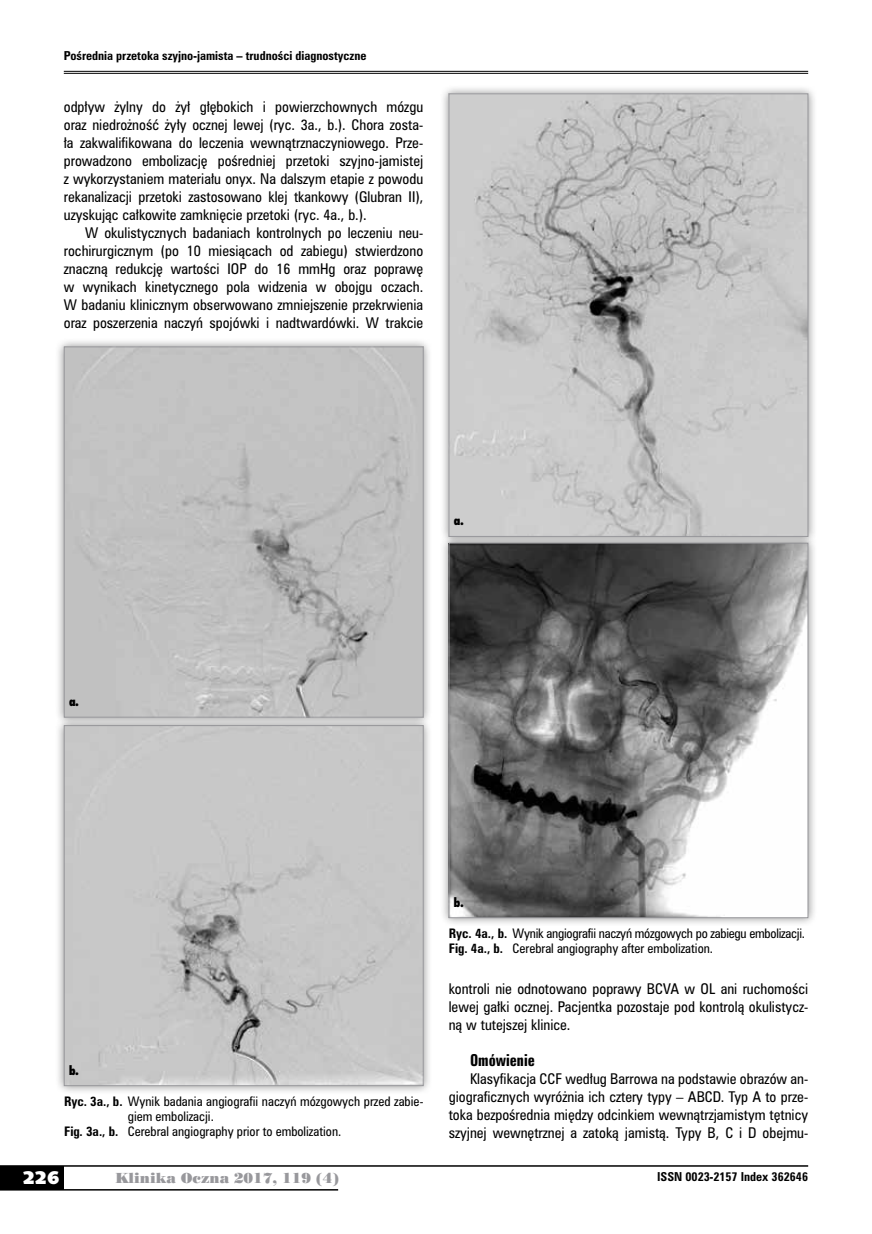
<style>
.page{position:relative;width:872px;height:1234px;background:#fff}
.page>*{position:absolute;margin:0;border:0;box-sizing:border-box;transform-origin:0 0}
.t1{font:18px "Humanst 531 U Blk PL";color:#fff}
.t2{font:15px "Zurich Bd X Cn PL";color:#000}
.t3{font:13.5px/18px "Zurich Cn PL";color:#000;text-align:justify}
.t4{font:13.5px "Poster Bodoni PL";color:#98989c}
.t5{font:12px "Zurich Cn PL";color:#000}
.t6{font:12px/15px "Zurich Cn PL";letter-spacing:-.02em;color:#000}
.t7{font:12px "Futura X Blk Cn PL";color:#000}
.t8{font:700 11.25px "Zurich Cn PL";color:#000}
.s1{font-weight:700}
</style>
<div class="page">
<div style="left:0;top:1165px;width:64px;height:24px;background:#000"></div>
<hr style="left:0;top:1164px;width:808px;height:2px;background:#000">
<hr style="left:0;top:1188px;width:338px;height:2px;background:#000">
<hr style="left:64px;top:71px;width:744px;height:1px;background:#000">
<hr style="left:64px;top:73px;width:744px;height:1px;background:#000">
<div style="left:55px;top:716px;width:377px;height:378px;background:#000;opacity:.45"></div>
<img style="left:66px;top:727px;width:355px;height:356px">
<div style="left:55px;top:337px;width:377px;height:389px;background:#000;opacity:.45"></div>
<img style="left:66px;top:348px;width:355px;height:367px">
<div style="left:64px;top:346px;width:359px;height:371px;border:1px solid #98989c"></div>
<div style="left:440px;top:534px;width:377px;height:392px;background:#000;opacity:.45"></div>
<img style="left:451px;top:545px;width:355px;height:370px">
<div style="left:440px;top:85px;width:377px;height:460px;background:#000;opacity:.45"></div>
<img style="left:451px;top:96px;width:355px;height:438px">
<div style="left:449px;top:94px;width:359px;height:442px;border:1px solid #98989c"></div>
<p class="t8" style="left:64px;top:48px;width:304px">Pośrednia przetoka szyjno-jamista – trudności diagnostyczne</p>
<p class="t3" style="left:64px;top:97px;width:361px">odpływ żylny do żył głębokich i powierzchownych mózgu oraz niedrożność żyły ocznej lewej (ryc. 3a., b.). Chora zosta&shy;ła zakwalifikowana do leczenia wewnątrznaczyniowego. Prze&shy;prowadzono embolizację pośredniej przetoki szyjno-jamistej z wykorzystaniem materiału onyx. Na dalszym etapie z powodu rekanalizacji przetoki zastosowano klej tkankowy (Glubran II), uzyskując całkowite zamknięcie przetoki (ryc. 4a., b.).</p>
<p class="t3" style="left:64px;top:223px;width:361px;text-indent:21px">W okulistycznych badaniach kontrolnych po leczeniu neu&shy;rochirurgicznym (po 10 miesiącach od zabiegu) stwierdzono znaczną redukcję wartości IOP do 16 mmHg oraz poprawę w wynikach kinetycznego pola widzenia w obojgu oczach.<br>W badaniu klinicznym obserwowano zmniejszenie przekrwienia oraz poszerzenia naczyń spojówki i nadtwardówki. W trakcie</p>
<p class="t7" style="left:69px;top:693px;width:11px">a.</p>
<p class="t7" style="left:454px;top:513px;width:11px">a.</p>
<p class="t7" style="left:69px;top:1061px;width:11px">b.</p>
<p class="t5" style="left:64px;top:1092px;width:361px"><span class="s1">Ryc. 3a., b.</span> Wynik badania angiografii naczyń mózgowych przed zabie-</p>
<p class="t5" style="left:128px;top:1107px;width:88px">giem embolizacji.</p>
<p class="t5" style="left:64px;top:1122px;width:279px"><span class="s1">Fig. 3a., b.</span> Cerebral angiography prior to embolization.</p>
<p class="t7" style="left:454px;top:894px;width:11px">b.</p>
<p class="t6" style="left:449px;top:925px;width:358px"><span class="s1">Ryc. 4a., b.</span> Wynik angiografii naczyń mózgowych po zabiegu embolizacji.<br><span class="s1">Fig. 4a., b.</span> Cerebral angiography after embolization.</p>
<p class="t3" style="left:449px;top:979px;width:361px">kontroli nie odnotowano poprawy BCVA w OL ani ruchomości lewej gałki ocznej. Pacjentka pozostaje pod kontrolą okulistycz&shy;ną w tutejszej klinice.</p>
<p class="t2" style="left:470px;top:1050px;width:66px">Omówienie</p>
<p class="t3" style="left:449px;top:1069px;width:361px;text-indent:21px">Klasyfikacja CCF według Barrowa na podstawie obrazów an&shy;giograficznych wyróżnia ich cztery typy – ABCD. Typ A to prze&shy;toka bezpośrednia między odcinkiem wewnątrzjamistym tętnicy szyjnej wewnętrznej a zatoką jamistą. Typy B, C i D obejmu-</p>
<h1 class="t1" style="left:23px;top:1165px;width:38px">226</h1>
<p class="t4" style="left:115px;top:1168px;width:225px">Klinika Oczna 2017, 119 (4)</p>
<p class="t8" style="left:657px;top:1168px;width:152px">ISSN 0023-2157 Index 362646</p>
</div>
